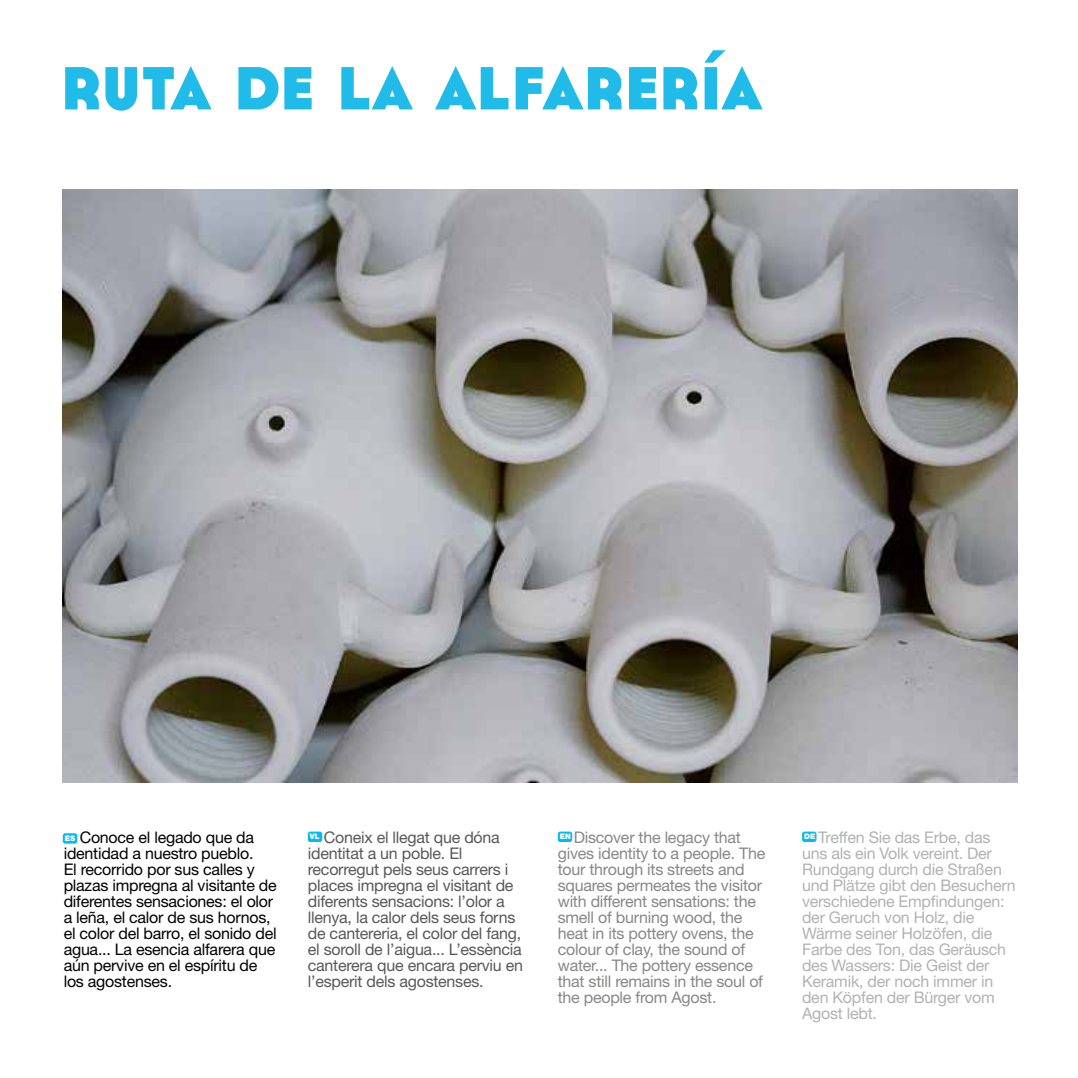
<style>
.page{position:relative;width:1078px;height:1078px;background:#fff}
.page>*{position:absolute;margin:0;border:0;box-sizing:border-box;transform-origin:0 0}
.t1{font:700 90px "Cassannet";color:#20bbe8}
.t2{font:16px/16px "Helvetica Neue LT Std";letter-spacing:-.015em;color:#878786}
.t3{font:16px/16px "Helvetica Neue LT Std";letter-spacing:-.015em;color:#b1b2b3}
.t4{font:16px/16px "Helvetica Neue LT Std";letter-spacing:-.015em;color:#58585b}
.t5{font:16px/16px "Helvetica Neue LT Std";letter-spacing:-.015em;color:#000}
.t6{font:900 7.6px "Helvetica Neue LT Std";color:#fff}
</style>
<div class="page">
<img style="left:63px;top:190px;width:954px;height:592px">
<div style="left:63px;top:833px;width:14px;height:10px;background:#04bbee;border-radius:2px"></div>
<div style="left:308px;top:831px;width:14px;height:10px;background:#04bbee;border-radius:2px"></div>
<div style="left:557px;top:831px;width:15px;height:10px;background:#04bbee;border-radius:2px"></div>
<div style="left:801px;top:831px;width:15px;height:10px;background:#04bbee;border-radius:2px"></div>
<h1 class="t1" style="left:61px;top:24px;width:703px">ruta de la alfarería</h1>
<p class="t5" style="left:64px;top:828px;width:214px;text-indent:16px">Conoce el legado que da identidad a nuestro pueblo.<br>El recorrido por sus calles y plazas impregna al visitante de diferentes sensaciones: el olor a leña, el calor de sus hornos, el color del barro, el sonido del agua... La esencia alfarera que aún pervive en el espíritu de los agostenses.</p>
<p class="t6" style="left:65px;top:833px;width:12px">ES</p>
<p class="t4" style="left:308px;top:828px;width:217px;text-indent:16px">Coneix el llegat que dóna identitat a un poble. El recorregut pels seus carrers i places impregna el visitant de diferents sensacions: l’olor a llenya, la calor dels seus forns de cantereria, el color del fang, el soroll de l’aigua... L’essència canterera que encara perviu en l’esperit dels agostenses.</p>
<p class="t2" style="left:557px;top:828px;width:209px;text-indent:16px">Discover the legacy that gives identity to a people. The tour through its streets and squares permeates the visitor with different sensations: the smell of burning wood, the heat in its pottery ovens, the colour of clay, the sound of water... The pottery essence that still remains in the soul of the people from Agost.</p>
<p class="t3" style="left:801px;top:828px;width:215px;text-indent:16px">Treffen Sie das Erbe, das uns als ein Volk vereint. Der<br>Rundgang durch die Straßen und Plätze gibt den Besuchern verschiedene Empfindungen: der Geruch von Holz, die<br>Wärme seiner Holzöfen, die<br>Farbe des Ton, das Geräusch des Wassers: Die Geist der<br>Keramik, der noch immer in den Köpfen der Bürger vom<br>Agost lebt.</p>
<p class="t6" style="left:310px;top:831px;width:11px">VL</p>
<p class="t6" style="left:559px;top:831px;width:13px">EN</p>
<p class="t6" style="left:804px;top:831px;width:13px">DE</p>
</div>
